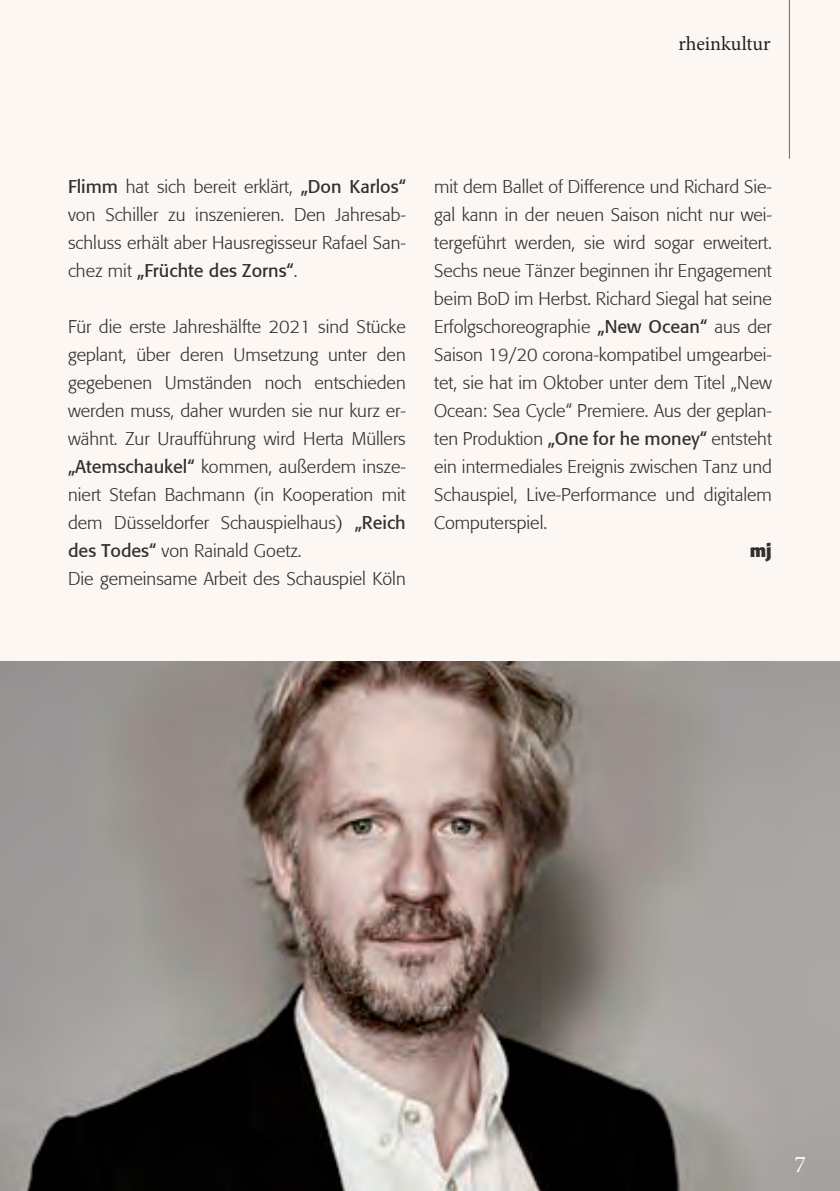
<style>
.page{position:relative;width:840px;height:1191px;background:#fff}
.page>*{position:absolute;margin:0;border:0;box-sizing:border-box;transform-origin:0 0}
.t1{font:24px "Minion Pro";color:#fff}
.t2{font:20px "Minion Pro";color:#231f20}
.t3{font:300 18px/28px "Formata BQ";color:#312f30;text-align:justify}
.t4{font:700 18px "Formata BQ";color:#312f30}
.s1{font-weight:400}
</style>
<div class="page">
<div style="left:0;top:0;width:839px;height:1191px;background:#fdf7f3"></div>
<img style="left:0;top:661px;width:839px;height:530px">
<hr style="left:788px;top:0;width:1px;height:159px;background:#846729">
<p class="t2" style="left:678px;top:30px;width:93px">rheinkultur</p>
<p class="t3" style="left:68px;top:173px;width:339px"><span class="s1">Flimm</span> hat sich bereit erklärt, <span class="s1">„Don Karlos“ </span>von Schiller zu inszenieren. Den Jahresab&shy;schluss erhält aber Hausregisseur Rafael San&shy;chez mit <span class="s1">„Früchte des Zorns“</span>.</p>
<p class="t3" style="left:68px;top:313px;width:339px;text-align:left">Für die erste Jahreshälfte 2021 sind Stücke geplant, über deren Umsetzung unter den gegebenen Umständen noch entschieden werden muss, daher wurden sie nur kurz er&shy;wähnt. Zur Uraufführung wird Herta Müllers <span class="s1">„Atemschaukel“</span> kommen, außerdem insze&shy;niert Stefan Bachmann (in Kooperation mit dem Düsseldorfer Schauspielhaus) <span class="s1">„Reich des Todes“</span> von Rainald Goetz.<br>Die gemeinsame Arbeit des Schauspiel Köln</p>
<p class="t3" style="left:434px;top:173px;width:339px">mit dem Ballet of Difference und Richard Sie&shy;gal kann in der neuen Saison nicht nur wei&shy;tergeführt werden, sie wird sogar erweitert.<br>Sechs neue Tänzer beginnen ihr Engagement beim BoD im Herbst. Richard Siegal hat seine Erfolgschoreographie <span class="s1">„New Ocean“</span> aus der Saison 19/20 corona-kompatibel umgearbei&shy;tet, sie hat im Oktober unter dem Titel „New Ocean: Sea Cycle“ Premiere. Aus der geplan&shy;ten Produktion <span class="s1">„One for he money“</span> entsteht ein intermediales Ereignis zwischen Tanz und Schauspiel, Live-Performance und digitalem Computerspiel.</p>
<p class="t4" style="left:749px;top:540px;width:24px">mj</p>
<h1 class="t1" style="left:794px;top:1147px;width:13px">7</h1>
</div>
